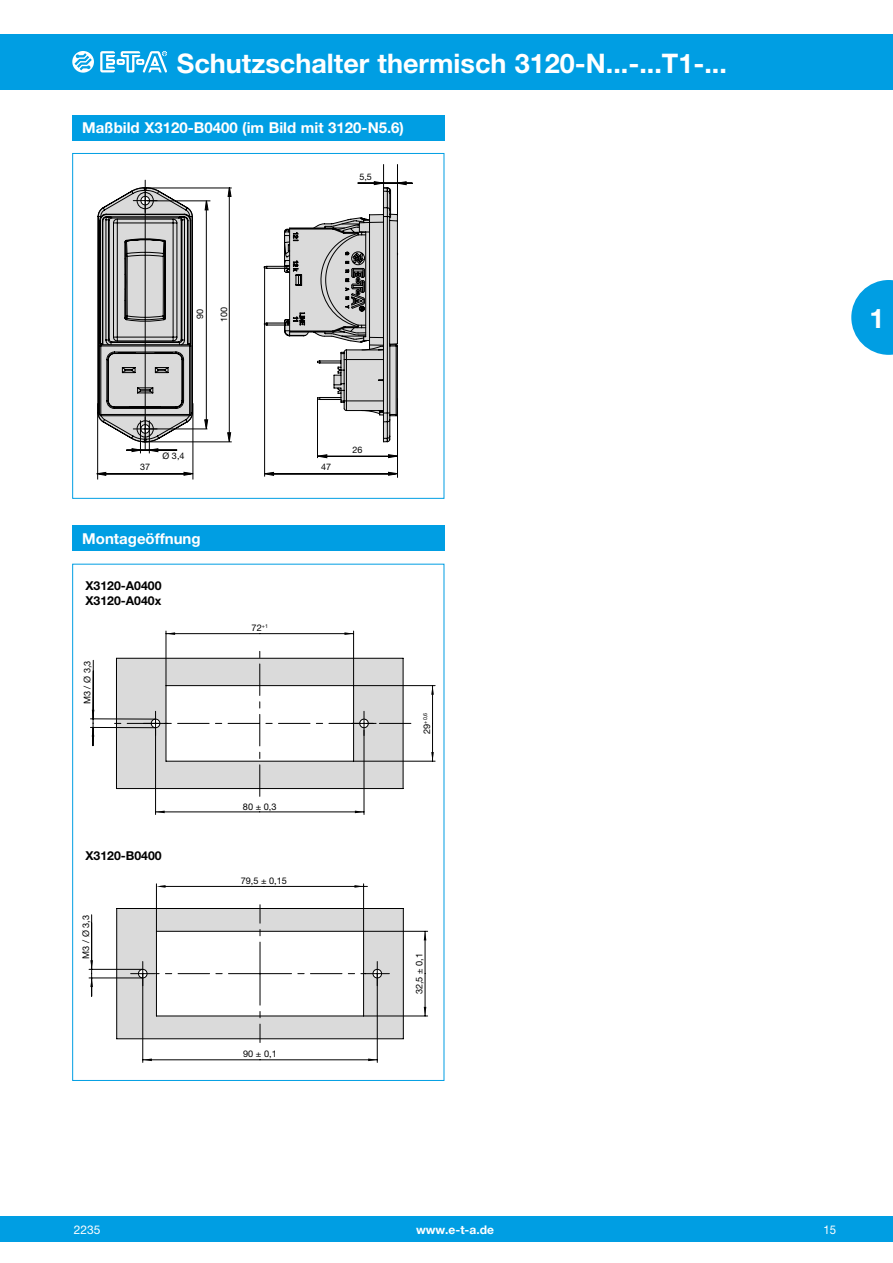
<style>
.page{position:relative;width:893px;height:1263px;background:#fff}
.page>*{position:absolute;margin:0;border:0;box-sizing:border-box;transform-origin:0 0}
.t1{font:700 27px "Helvetica Neue LT";color:#fff}
.Headline_10{font:700 15px "Helvetica Neue LT";color:#fff}
.t2{font:700 12.3px/14.7px "Helvetica Neue LT";color:#000}
.t3{font:700 12px "Helvetica Neue LT";color:#fff}
.t4{font:12px "Helvetica Neue LT";color:#fff}
.t5{font:12px "Helvetica Neue LT";color:#fff;scale:.95 1}
.t6{font:9.15px "Helvetica Neue LT";color:#000}
.t7{font:9px "Helvetica Neue LT";color:#000}
.t8{font:5.4px "Helvetica Neue LT";color:#000}
.s1{font-size:9.15px}
</style>
<div class="page">
<div style="left:0;top:1216px;width:893px;height:26px;background:#009ee3"></div>
<div style="left:0;top:34px;width:893px;height:55px;background:#009ee3"></div>
<svg style="left:72px;top:51px;width:22px;height:22px"></svg>
<svg style="left:100px;top:51px;width:67px;height:21px"></svg>
<svg style="left:851px;top:280px;width:42px;height:75px"></svg>
<div style="left:72px;top:525px;width:372px;height:26px;background:#009ee3"></div>
<svg style="left:116px;top:796px;width:288px;height:243px"></svg>
<hr style="left:354px;top:685px;width:81px;height:1px;background:#000">
<hr style="left:354px;top:761px;width:81px;height:1px;background:#000">
<hr style="left:432px;top:686px;width:1px;height:37px;background:#000">
<hr style="left:432px;top:723px;width:1px;height:38px;background:#000">
<svg style="left:431px;top:686px;width:3px;height:9px"></svg>
<svg style="left:431px;top:752px;width:3px;height:9px"></svg>
<hr style="left:166px;top:631px;width:1px;height:55px;background:#000">
<hr style="left:353px;top:631px;width:1px;height:55px;background:#000">
<hr style="left:166px;top:633px;width:94px;height:1px;background:#000">
<hr style="left:260px;top:633px;width:94px;height:1px;background:#000">
<svg style="left:166px;top:632px;width:9px;height:3px"></svg>
<svg style="left:344px;top:632px;width:10px;height:3px"></svg>
<hr style="left:155px;top:730px;width:1px;height:84px;background:#000">
<hr style="left:364px;top:730px;width:1px;height:84px;background:#000">
<hr style="left:156px;top:812px;width:104px;height:1px;background:#000">
<hr style="left:260px;top:812px;width:104px;height:1px;background:#000">
<svg style="left:156px;top:810px;width:9px;height:3px"></svg>
<svg style="left:355px;top:810px;width:9px;height:3px"></svg>
<hr style="left:90px;top:727px;width:66px;height:1px;background:#000">
<hr style="left:90px;top:718px;width:66px;height:1px;background:#000">
<hr style="left:93px;top:660px;width:1px;height:63px;background:#000">
<svg style="left:92px;top:710px;width:2px;height:36px"></svg>
<svg style="left:109px;top:650px;width:302px;height:146px"></svg>
<hr style="left:364px;top:931px;width:64px;height:1px;background:#000">
<hr style="left:364px;top:1016px;width:64px;height:1px;background:#000">
<hr style="left:425px;top:931px;width:1px;height:43px;background:#000">
<hr style="left:425px;top:974px;width:1px;height:42px;background:#000">
<svg style="left:424px;top:932px;width:2px;height:8px"></svg>
<svg style="left:424px;top:1007px;width:2px;height:9px"></svg>
<hr style="left:156px;top:884px;width:1px;height:47px;background:#000">
<hr style="left:363px;top:884px;width:1px;height:47px;background:#000">
<hr style="left:160px;top:886px;width:104px;height:1px;background:#000">
<hr style="left:264px;top:886px;width:103px;height:1px;background:#000">
<svg style="left:156px;top:885px;width:10px;height:3px"></svg>
<svg style="left:354px;top:885px;width:10px;height:3px"></svg>
<hr style="left:142px;top:974px;width:1px;height:88px;background:#000">
<hr style="left:377px;top:974px;width:1px;height:88px;background:#000">
<hr style="left:143px;top:1059px;width:117px;height:1px;background:#000">
<hr style="left:260px;top:1059px;width:117px;height:1px;background:#000">
<svg style="left:143px;top:1058px;width:9px;height:3px"></svg>
<svg style="left:368px;top:1058px;width:9px;height:3px"></svg>
<hr style="left:89px;top:969px;width:54px;height:1px;background:#000">
<hr style="left:89px;top:978px;width:54px;height:1px;background:#000">
<hr style="left:91px;top:915px;width:1px;height:59px;background:#000">
<svg style="left:90px;top:960px;width:3px;height:36px"></svg>
<svg style="left:117px;top:905px;width:286px;height:137px"></svg>
<div style="left:72px;top:115px;width:372px;height:25px;background:#009ee3"></div>
<hr style="left:264px;top:267px;width:1px;height:210px;background:#000">
<hr style="left:397px;top:398px;width:1px;height:80px;background:#000">
<hr style="left:358px;top:183px;width:54px;height:1px;background:#000">
<hr style="left:272px;top:474px;width:124px;height:1px;background:#000">
<svg style="left:264px;top:472px;width:10px;height:4px"></svg>
<svg style="left:388px;top:472px;width:9px;height:4px"></svg>
<hr style="left:99px;top:474px;width:92px;height:1px;background:#000">
<svg style="left:98px;top:472px;width:8px;height:4px"></svg>
<svg style="left:184px;top:472px;width:9px;height:4px"></svg>
<svg style="left:97px;top:164px;width:309px;height:294px"></svg>
<hr style="left:193px;top:403px;width:1px;height:76px;background:#000">
<hr style="left:97px;top:403px;width:1px;height:76px;background:#000">
<hr style="left:229px;top:188px;width:1px;height:251px;background:#000">
<hr style="left:206px;top:201px;width:1px;height:226px;background:#000">
<hr style="left:143px;top:442px;width:89px;height:1px;background:#000">
<hr style="left:143px;top:188px;width:89px;height:1px;background:#000">
<div style="left:72px;top:153px;width:372px;height:346px;border:1px solid #009ee3"></div>
<h1 class="t1" style="left:177px;top:46px;width:552px">Schutzschalter thermisch 3120-N...-...T1-...</h1>
<p class="Headline_10" style="left:82px;top:119px;width:323px">Maßbild X3120-B0400 (im Bild mit 3120-N5.6)</p>
<p class="t7" style="left:359px;top:171px;width:14px">5,5</p>
<p class="t7" style="left:195px;top:319px;width:12px;rotate:-90deg">90</p>
<p class="t7" style="left:219px;top:322px;width:17px;rotate:-90deg">100</p>
<p class="t7" style="left:163px;top:451px;width:23px">Ø 3,4</p>
<p class="t7" style="left:140px;top:462px;width:12px">37</p>
<p class="t7" style="left:321px;top:462px;width:12px">47</p>
<p class="t7" style="left:352px;top:444px;width:12px">26</p>
<p class="Headline_10" style="left:82px;top:529px;width:120px">Montageöffnung</p>
<p class="t2" style="left:85px;top:578px;width:78px">X3120-A0400<br>X3120-A040x</p>
<p class="t6" style="left:82px;top:704px;width:45px;rotate:-90deg">M3 / Ø 3,3</p>
<p class="t6" style="left:252px;top:622px;width:18px">72<sup>+1</sup></p>
<p class="t2" style="left:85px;top:848px;width:78px">X3120-B0400</p>
<p class="t6" style="left:81px;top:958px;width:45px;rotate:-90deg">M3 / Ø 3,3</p>
<p class="t6" style="left:243px;top:801px;width:35px">80 ± 0,3</p>
<p class="t6" style="left:241px;top:875px;width:48px">79,5 ± 0,15</p>
<p class="t6" style="left:243px;top:1049px;width:35px">90 ± 0,1</p>
<p class="t8" style="left:422px;top:734px;width:22px;rotate:-90deg"><span class="s1">29</span>+0,6</p>
<p class="t6" style="left:414px;top:994px;width:43px;rotate:-90deg">32,5 ± 0,1</p>
<h1 class="t1" style="left:869px;top:302px;width:17px">1</h1>
<p class="t4" style="left:74px;top:1222px;width:28px">2235</p>
<p class="t3" style="left:416px;top:1222px;width:79px">www.e-t-a.de</p>
<p class="t5" style="left:823px;top:1222px;width:15px">15</p>
</div>
